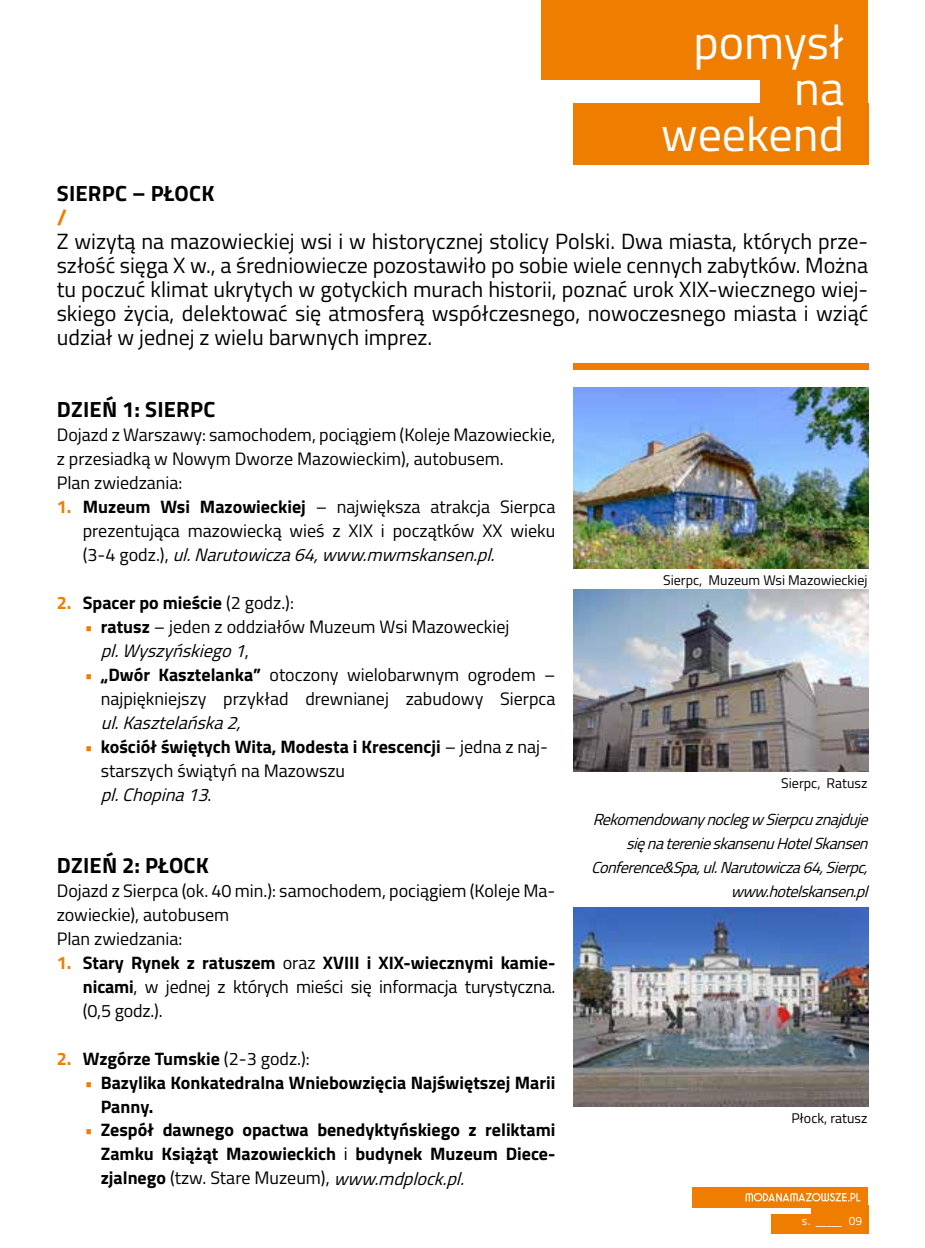
<style>
.page{position:relative;width:925px;height:1248px;background:#fff}
.page>*{position:absolute;margin:0;border:0;box-sizing:border-box;transform-origin:0 0}
.t1{font:48px/46px "Cairo";color:#fff;text-align:right}
.t2{font:22px/24px "Titillium";color:#000;text-align:justify}
.t3{font:700 22px "Titillium";letter-spacing:.01em;color:#000}
.t4{font:700 22px "Titillium";color:#ef7d00}
.t5{font:18px/24px "Titillium";color:#000}
.t6{font:700 18px/24px "Titillium";color:#000}
.t7{font:italic 18px "Titillium";color:#000}
.t8{font:italic 16px/24px "Titillium";color:#000;text-align:right}
.t9{font:14px "Titillium";color:#000}
.t10{font:12px "Cairo";color:#fff}
.s1{font-weight:700;color:#ef7d00}
.s2{font-weight:700}
.s3{font-style:italic}
.s4{color:#ef7d00}
.s5{font-weight:400}
.s6{font-weight:400;font-style:italic}
</style>
<div class="page">
<div style="left:810px;top:1204px;width:57px;height:12px;background:#ef7d00"></div>
<div style="left:770px;top:1213px;width:97px;height:20px;background:#ef7d00"></div>
<div style="left:541px;top:0;width:326px;height:80px;background:#ef7d00"></div>
<div style="left:760px;top:66px;width:107px;height:50px;background:#ef7d00"></div>
<div style="left:573px;top:103px;width:294px;height:61px;background:#ef7d00"></div>
<div style="left:692px;top:1187px;width:175px;height:20px;background:#ef7d00"></div>
<svg style="left:745px;top:1193px;width:115px;height:8px"></svg>
<img style="left:573px;top:907px;width:294px;height:199px">
<img style="left:573px;top:589px;width:294px;height:182px">
<img style="left:573px;top:387px;width:294px;height:181px">
<div style="left:573px;top:363px;width:294px;height:6px;background:#ef7d00"></div>
<h1 class="t1" style="left:661px;top:19px;width:184px">pomysł na weekend</h1>
<p class="t3" style="left:57px;top:176px;width:159px">SIERPC – PŁOCK</p>
<p class="t4" style="left:57px;top:200px;width:12px">/</p>
<p class="t2" style="left:57px;top:228px;width:812px">Z wizytą na mazowieckiej wsi i w historycznej stolicy Polski. Dwa miasta, których prze&shy;szłość sięga X w., a średniowiecze pozostawiło po sobie wiele cennych zabytków. Można tu poczuć klimat ukrytych w gotyckich murach historii, poznać urok XIX-‑wiecznego wiej&shy;skiego życia, delektować się atmosferą współczesnego, nowoczesnego miasta i wziąć udział w jednej z wielu barwnych imprez.</p>
<p class="t3" style="left:57px;top:392px;width:160px">DZIEŃ 1: SIERPC</p>
<p class="t5" style="left:57px;top:421px;width:500px">Dojazd z Warszawy: samochodem, pociągiem (Koleje Mazowieckie, z przesiadką w Nowym Dworze Mazowieckim), autobusem.<br>Plan zwiedzania:</p>
<p class="t5" style="left:83px;top:493px;width:474px;text-align:justify;text-indent:-26px"><span class="s1">1.</span> <span class="s2">Muzeum Wsi Mazowieckiej</span> – największa atrakcja Sierpca prezentująca mazowiecką wieś z XIX i początków XX wieku ( 3 - 4 g o d z . ) , <span class="s3">ul.Narutowicza64,www.mwmskansen.pl.</span></p>
<p class="t6" style="left:57px;top:589px;width:238px"><span class="s4">2.</span> Spacer po mieście <span class="s5">(2 godz.):</span></p>
<p class="t5" style="left:101px;top:613px;width:410px;text-indent:-16px"><span class="s1">•</span> <span class="s2">ratusz</span> – jeden z oddziałów Muzeum Wsi Mazoweckiej <span class="s3">pl.Wyszyńskiego1</span>,</p>
<p class="t5" style="left:85px;top:661px;width:472px;text-align:right"><span class="s1">•</span> <span class="s2">„Dwór Kasztelanka”</span> otoczony wielobarwnym ogrodem – najpiękniejszy przykład drewnianej zabudowy Sierpca</p>
<p class="t7" style="left:101px;top:709px;width:148px">ul.Kasztelańska2,</p>
<p class="t6" style="left:101px;top:733px;width:448px;text-indent:-16px"><span class="s4">•</span> kościół świętych Wita, Modesta i Krescencji <span class="s5">– jedna z naj&shy;starszych świątyń na Mazowszu<br></span><span class="s6">pl.Chopina13</span><span class="s5">.</span></p>
<p class="t3" style="left:57px;top:848px;width:153px">DZIEŃ 2: PŁOCK</p>
<p class="t5" style="left:57px;top:877px;width:500px">Dojazd z Sierpca (ok. 40 min.): samochodem, pociągiem (Koleje Ma&shy;zowieckie), autobusem<br>Plan zwiedzania:</p>
<p class="t5" style="left:83px;top:949px;width:474px;text-align:justify;text-indent:-26px"><span class="s1">1.</span> <span class="s2">Stary Rynek z ratuszem</span> oraz <span class="s2">XVIII i XIX-wiecznymi kamie&shy;nicami</span>, w jednej z których mieści się informacja turystyczna. (0,5 godz.).</p>
<p class="t6" style="left:57px;top:1045px;width:254px"><span class="s4">2.</span> Wzgórze Tumskie <span class="s5">(2-3 godz.):</span></p>
<p class="t6" style="left:101px;top:1069px;width:456px;text-indent:-16px"><span class="s4">•</span> Bazylika Konkatedralna Wniebowzięcia Najświętszej Marii<br>Panny.</p>
<p class="t6" style="left:101px;top:1117px;width:456px;text-align:justify;text-indent:-16px"><span class="s4">•</span> Zespół dawnego opactwa benedyktyńskiego z reliktami Zamku Książąt Mazowieckich <span class="s5">i</span> budynek Muzeum Diece&shy;zjalnego <span class="s5">(tzw. Stare Muzeum),</span> <span class="s6">www.mdplock.pl.</span></p>
<p class="t9" style="left:662px;top:569px;width:206px">Sierpc, Muzeum Wsi Mazowieckiej</p>
<p class="t9" style="left:780px;top:772px;width:88px">Sierpc, Ratusz</p>
<p class="t8" style="left:591px;top:806px;width:284px">RekomendowanynoclegwSierpcuznajduje sięnaterenieskansenuHotelSkansen Conference&amp;Spa,ul.Narutowicza64,Sierpc, www.hotelskansen.pl</p>
<p class="t9" style="left:791px;top:1107px;width:78px">Płock, ratusz</p>
<p class="t10" style="left:801px;top:1212px;width:62px">s . _____ 0 9</p>
</div>
